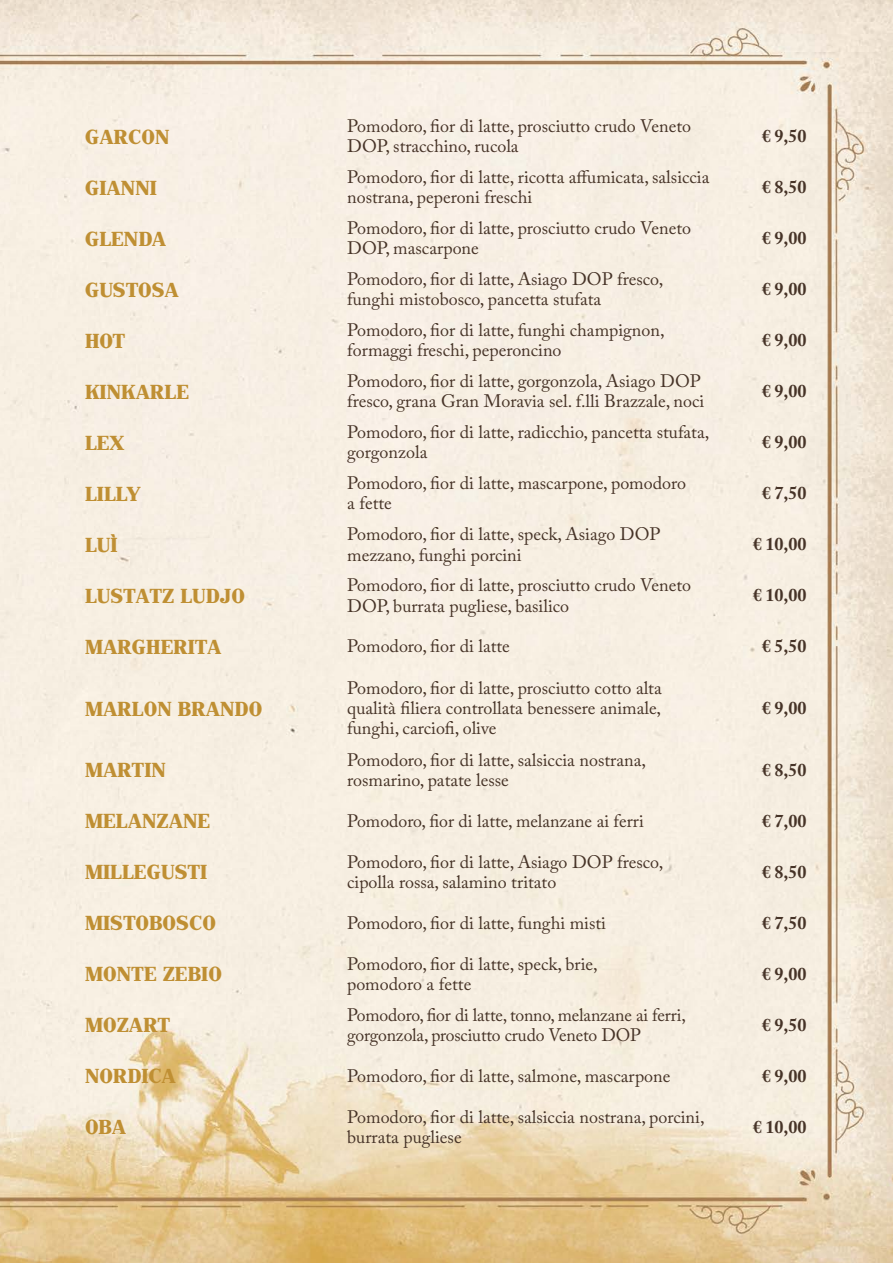
<style>
.page{position:relative;width:893px;height:1263px;background:#fff}
.page>*{position:absolute;margin:0;border:0;box-sizing:border-box;transform-origin:0 0}
.t1{font:500 20.25px "John Hancock CP";color:#bf8f33}
.t2{font:18px/20.2px "Adobe Caslon Pro";color:#463327}
.t3{font:700 18px "Adobe Caslon Pro";color:#463327}
</style>
<div class="page">
<img style="left:0;top:0;width:893px;height:1263px">
<p class="t1" style="left:85px;top:125px;width:86px">GARCON</p>
<p class="t2" style="left:347px;top:116px;width:345px">Pomodoro, fior di latte, prosciutto crudo Veneto<br>DOP, stracchino, rucola</p>
<p class="t3" style="left:762px;top:125px;width:46px">€ 9,50</p>
<p class="t1" style="left:85px;top:176px;width:73px">GIANNI</p>
<p class="t2" style="left:347px;top:167px;width:364px">Pomodoro, fior di latte, ricotta affumicata, salsiccia nostrana, peperoni freschi</p>
<p class="t3" style="left:762px;top:176px;width:46px">€ 8,50</p>
<p class="t1" style="left:85px;top:227px;width:83px">GLENDA</p>
<p class="t2" style="left:347px;top:218px;width:345px">Pomodoro, fior di latte, prosciutto crudo Veneto<br>DOP, mascarpone</p>
<p class="t3" style="left:762px;top:227px;width:46px">€ 9,00</p>
<p class="t1" style="left:85px;top:278px;width:95px">GUSTOSA</p>
<p class="t2" style="left:347px;top:269px;width:318px">Pomodoro, fior di latte, Asiago DOP fresco, funghi mistobosco, pancetta stufata</p>
<p class="t3" style="left:762px;top:278px;width:46px">€ 9,00</p>
<p class="t1" style="left:85px;top:329px;width:42px">HOT</p>
<p class="t2" style="left:347px;top:320px;width:319px">Pomodoro, fior di latte, funghi champignon, formaggi freschi, peperoncino</p>
<p class="t3" style="left:762px;top:329px;width:46px">€ 9,00</p>
<p class="t1" style="left:85px;top:380px;width:106px">KINKARLE</p>
<p class="t2" style="left:347px;top:371px;width:359px">Pomodoro, fior di latte, gorgonzola, Asiago DOP fresco, grana Gran Moravia sel. f.lli Brazzale, noci</p>
<p class="t3" style="left:762px;top:381px;width:46px">€ 9,00</p>
<p class="t1" style="left:85px;top:431px;width:41px">LEX</p>
<p class="t2" style="left:347px;top:422px;width:364px">Pomodoro, fior di latte, radicchio, pancetta stufata, gorgonzola</p>
<p class="t3" style="left:762px;top:432px;width:46px">€ 9,00</p>
<p class="t1" style="left:85px;top:482px;width:57px">LILLY</p>
<p class="t2" style="left:347px;top:473px;width:340px">Pomodoro, fior di latte, mascarpone, pomodoro a fette</p>
<p class="t3" style="left:762px;top:483px;width:46px">€ 7,50</p>
<p class="t1" style="left:85px;top:533px;width:34px">LUÌ</p>
<p class="t2" style="left:347px;top:524px;width:315px">Pomodoro, fior di latte, speck, Asiago DOP mezzano, funghi porcini</p>
<p class="t3" style="left:753px;top:534px;width:55px">€ 10,00</p>
<p class="t1" style="left:85px;top:584px;width:162px">LUSTATZ LUDJO</p>
<p class="t2" style="left:347px;top:575px;width:345px">Pomodoro, fior di latte, prosciutto crudo Veneto<br>DOP, burrata pugliese, basilico</p>
<p class="t3" style="left:753px;top:585px;width:55px">€ 10,00</p>
<p class="t1" style="left:85px;top:635px;width:138px">MARGHERITA</p>
<p class="t2" style="left:347px;top:636px;width:164px">Pomodoro, fior di latte</p>
<p class="t3" style="left:762px;top:636px;width:46px">€ 5,50</p>
<p class="t1" style="left:85px;top:697px;width:179px">MARLON BRANDO</p>
<p class="t2" style="left:347px;top:677px;width:316px;text-align:justify">Pomodoro, fior di latte, prosciutto cotto alta qualità filiera controllata benessere animale, funghi, carciofi, olive</p>
<p class="t3" style="left:762px;top:697px;width:46px">€ 9,00</p>
<p class="t1" style="left:85px;top:759px;width:82px">MARTIN</p>
<p class="t2" style="left:347px;top:749px;width:300px">Pomodoro, fior di latte, salsiccia nostrana, rosmarino, patate lesse</p>
<p class="t3" style="left:762px;top:759px;width:46px">€ 8,50</p>
<p class="t1" style="left:85px;top:810px;width:127px">MELANZANE</p>
<p class="t2" style="left:347px;top:810px;width:298px">Pomodoro, fior di latte, melanzane ai ferri</p>
<p class="t3" style="left:762px;top:810px;width:46px">€ 7,00</p>
<p class="t1" style="left:85px;top:861px;width:124px">MILLEGUSTI</p>
<p class="t2" style="left:347px;top:851px;width:318px">Pomodoro, fior di latte, Asiago DOP fresco, cipolla rossa, salamino tritato</p>
<p class="t3" style="left:762px;top:861px;width:46px">€ 8,50</p>
<p class="t1" style="left:85px;top:912px;width:132px">MISTOBOSCO</p>
<p class="t2" style="left:347px;top:912px;width:260px">Pomodoro, fior di latte, funghi misti</p>
<p class="t3" style="left:762px;top:912px;width:46px">€ 7,50</p>
<p class="t1" style="left:85px;top:963px;width:138px">MONTE ZEBIO</p>
<p class="t2" style="left:347px;top:953px;width:252px">Pomodoro, fior di latte, speck, brie, pomodoro a fette</p>
<p class="t3" style="left:762px;top:963px;width:46px">€ 9,00</p>
<p class="t1" style="left:85px;top:1014px;width:87px">MOZART</p>
<p class="t2" style="left:347px;top:1004px;width:340px">Pomodoro, fior di latte, tonno, melanzane ai ferri, gorgonzola, prosciutto crudo Veneto DOP</p>
<p class="t3" style="left:762px;top:1014px;width:46px">€ 9,50</p>
<p class="t1" style="left:85px;top:1065px;width:92px">NORDICA</p>
<p class="t2" style="left:347px;top:1065px;width:325px">Pomodoro, fior di latte, salmone, mascarpone</p>
<p class="t3" style="left:762px;top:1065px;width:46px">€ 9,00</p>
<p class="t1" style="left:85px;top:1116px;width:43px">OBA</p>
<p class="t2" style="left:347px;top:1106px;width:359px">Pomodoro, fior di latte, salsiccia nostrana, porcini, burrata pugliese</p>
<p class="t3" style="left:753px;top:1116px;width:55px">€ 10,00</p>
</div>
